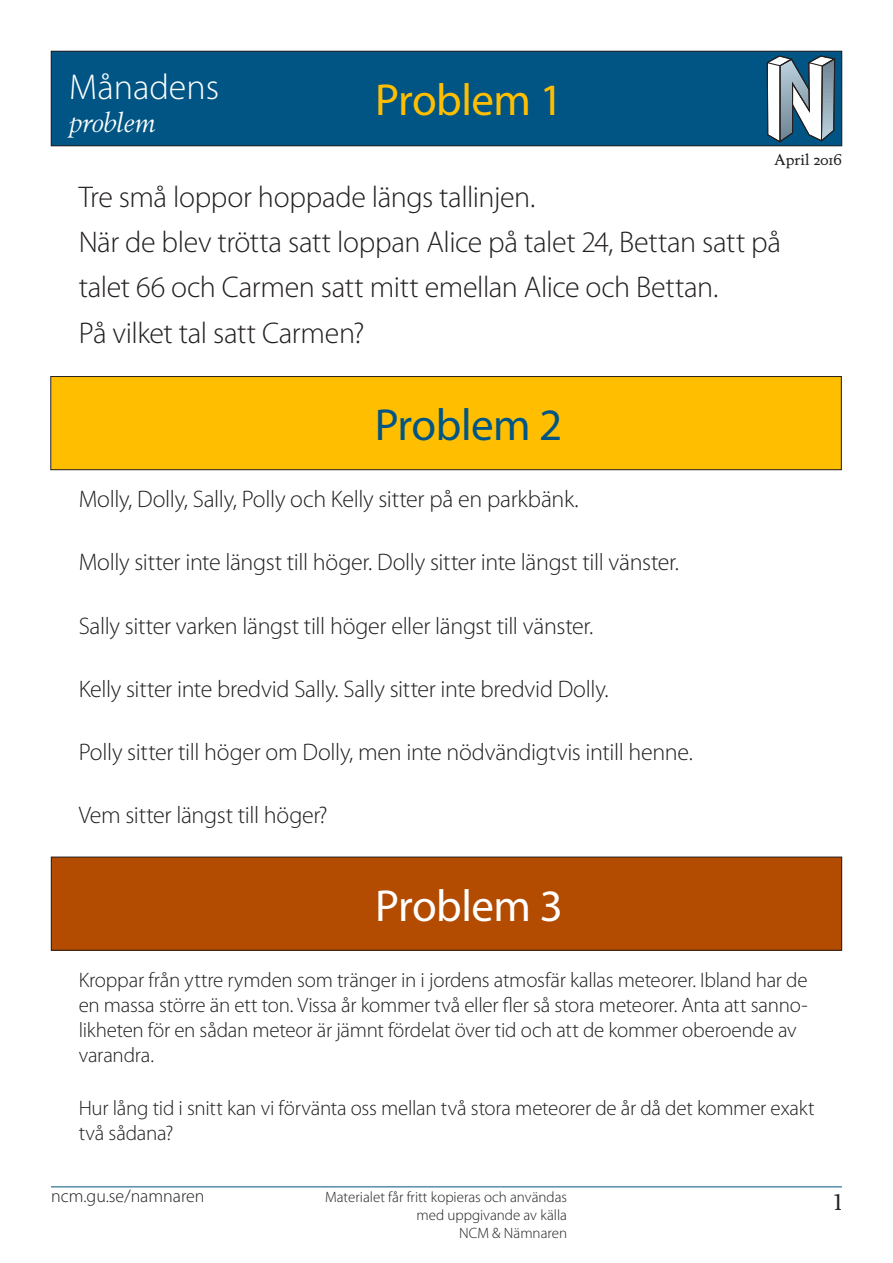
<style>
.page{position:relative;width:893px;height:1263px;background:#fff}
.page>*{position:absolute;margin:0;border:0;box-sizing:border-box;transform-origin:0 0}
.R1-liten{font:45px "Myriad Pro";letter-spacing:-.01em;color:#ffbf00}
.R1-liten-2{font:45px "Myriad Pro";letter-spacing:-.01em;color:#005585}
.R1-liten-3{font:45px "Myriad Pro";letter-spacing:-.01em;color:#fff}
.t1{font:300 36px "Myriad Pro";color:#fff}
.R3-medium{font:300 30px/45px "Myriad Pro";letter-spacing:-.015em;color:#231f20}
.t2{font:italic 27px "Berling Nova Display Pro";color:#fff}
.R3-liten{font:300 24px "Myriad Pro";letter-spacing:-.015em;color:#231f20}
.t3{font:22.5px "Berling Nova Text Pro";color:#231f20}
.R3-liten-2{font:300 21px/25.2px "Myriad Pro";letter-spacing:-.015em;color:#231f20}
.t4{font:300 18px "Myriad Pro";color:#231f20}
.t5{font:300 15px/18px "Myriad Pro";color:#231f20;text-align:right}
.t6{font:15px "Berling Nova Text Pro";color:#231f20}
</style>
<div class="page">
<hr style="left:51px;top:1186px;width:791px;height:1px;background:#005585">
<div style="left:51px;top:51px;width:791px;height:95px;background:#005585"></div>
<div style="left:51px;top:51px;width:791px;height:95px;border:1px solid #231f20"></div>
<div style="left:51px;top:376px;width:790px;height:94px;background:#ffbf00"></div>
<div style="left:51px;top:376px;width:790px;height:94px;border:1px solid #231f20"></div>
<div style="left:51px;top:857px;width:791px;height:93px;background:#b34b00"></div>
<svg style="left:766px;top:55px;width:69px;height:88px"></svg>
<p class="t1" style="left:69px;top:67px;width:152px">Månadens</p>
<p class="t2" style="left:69px;top:107px;width:88px">problem</p>
<p class="R1-liten" style="left:375px;top:76px;width:189px">Problem 1</p>
<p class="t6" style="left:774px;top:150px;width:69px">April 2016</p>
<p class="R3-medium" style="left:79px;top:175px;width:704px">Tre små loppor hoppade längs tallinjen.<br>När de blev trötta satt loppan Alice på talet 24, Bettan satt på talet 66 och Carmen satt mitt emellan Alice och Bettan.<br>På vilket tal satt Carmen?</p>
<p class="R1-liten-2" style="left:375px;top:400px;width:189px">Problem 2</p>
<p class="R3-liten" style="left:79px;top:486px;width:501px">Molly, Dolly, Sally, Polly och Kelly sitter på en parkbänk.</p>
<p class="R3-liten" style="left:79px;top:549px;width:602px">Molly sitter inte längst till höger. Dolly sitter inte längst till vänster.</p>
<p class="R3-liten" style="left:79px;top:612px;width:516px">Sally sitter varken längst till höger eller längst till vänster.</p>
<p class="R3-liten" style="left:79px;top:676px;width:531px">Kelly sitter inte bredvid Sally. Sally sitter inte bredvid Dolly.</p>
<p class="R3-liten" style="left:79px;top:739px;width:616px">Polly sitter till höger om Dolly, men inte nödvändigtvis intill henne.</p>
<p class="R3-liten" style="left:79px;top:802px;width:250px">Vem sitter längst till höger?</p>
<p class="R1-liten-3" style="left:375px;top:881px;width:189px">Problem 3</p>
<p class="R3-liten-2" style="left:79px;top:967px;width:730px">Kroppar från yttre rymden som tränger in i jordens atmosfär kallas meteorer. Ibland har de en massa större än ett ton. Vissa år kommer två eller fler så stora meteorer. Anta att sanno&shy;likheten för en sådan meteor är jämnt fördelat över tid och att de kommer oberoende av varandra.</p>
<p class="R3-liten-2" style="left:79px;top:1095px;width:737px">Hur lång tid i snitt kan vi förvänta oss mellan två stora meteorer de år då det kommer exakt två sådana?</p>
<p class="t4" style="left:51px;top:1186px;width:155px">ncm.gu.se/namnaren</p>
<p class="t5" style="left:325px;top:1188px;width:244px">Materialet får fritt kopieras och användas med uppgivande av källa<br>NCM &amp; Nämnaren</p>
<p class="t3" style="left:834px;top:1188px;width:10px">1</p>
</div>
